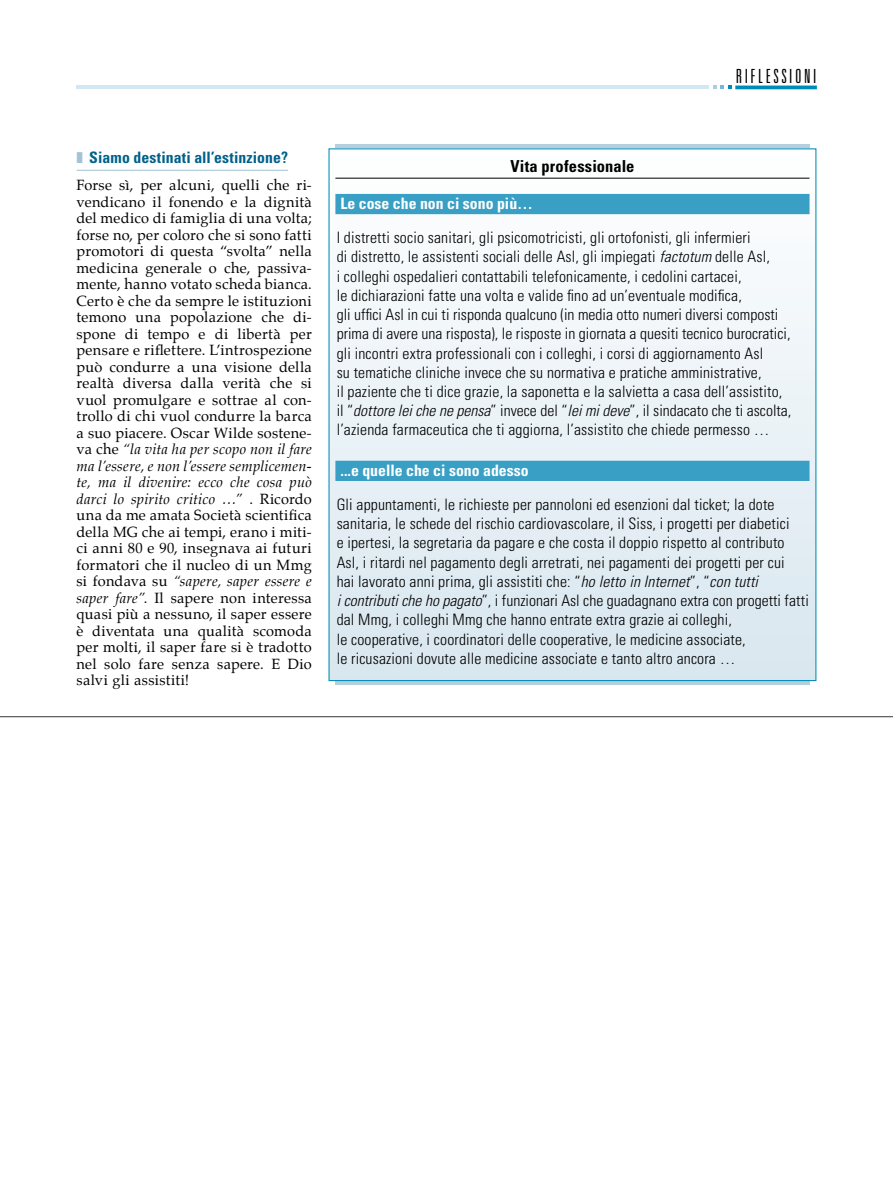
<style>
.page{position:relative;width:893px;height:1191px;background:#fff}
.page>*{position:absolute;margin:0;border:0;box-sizing:border-box;transform-origin:0 0}
.t1{font:300 ultra-condensed 19.5px "Univers";letter-spacing:.13em;color:#000}
.t2{font:700 condensed 16.5px "Univers";letter-spacing:.01em;color:#000}
.t3{font:300 condensed 15.75px/19.2px "Univers";letter-spacing:.01em;color:#000}
.t4{font:700 condensed 15.75px "Univers";color:#fff}
.t5{font:700 condensed 15.75px "Univers";letter-spacing:.005em;color:#00618a}
.t6{font:14.55px/16.5px "Palatino";letter-spacing:.02em;color:#000;text-align:justify}
.s1{color:#a1c3d5}
.s2{font-style:italic}
</style>
<div class="page">
<hr style="left:735px;top:86px;width:82px;height:3px;background:#008ab5">
<svg style="left:713px;top:86px;width:19px;height:3px"></svg>
<hr style="left:77px;top:86px;width:632px;height:3px;background:#d3e7f2">
<hr style="left:77px;top:170px;width:211px;height:1px;background:#a1c3d5">
<div style="left:329px;top:149px;width:487px;height:531px;background:linear-gradient(to bottom,#fafcfd,#d9e7f0)"></div>
<hr style="left:335px;top:178px;width:474px;height:1px;background:#000">
<div style="left:335px;top:194px;width:474px;height:20px;background:#399fc5"></div>
<div style="left:335px;top:461px;width:474px;height:20px;background:#399fc5"></div>
<hr style="left:0;top:716px;width:893px;height:1px;background:#373737">
<p class="t1" style="left:736px;top:66px;width:82px">RIFLESSIONI</p>
<p class="t5" style="left:77px;top:148px;width:213px"><span class="s1">❚</span> Siamo destinati all’estinzione?</p>
<p class="t6" style="left:77px;top:178px;width:237px">Forse sì, per alcuni, quelli che ri&shy;vendicano il fonendo e la dignità del medico di famiglia di una volta; forse no, per coloro che si sono fatti promotori di questa “svolta” nella medicina generale o che, passiva&shy;mente, hanno votato scheda bianca.<br>Certo è che da sempre le istituzioni temono una popolazione che di&shy;spone di tempo e di libertà per pensare e riflettere. L’introspezione può condurre a una visione della realtà diversa dalla verità che si vuol promulgare e sottrae al con&shy;trollo di chi vuol condurre la barca a suo piacere. Oscar Wilde sostene&shy;va che <span class="s2">“la vita ha per scopo non il fare ma l’essere, e non l’essere semplicemen&shy;te, ma il divenire: ecco che cosa può darci lo spirito critico …”</span> . Ricordo una da me amata Società scientifica della MG che ai tempi, erano i miti&shy;ci anni 80 e 90, insegnava ai futuri formatori che il nucleo di un Mmg si fondava su <span class="s2">“sapere, saper essere e saper fare”</span>. Il sapere non interessa quasi più a nessuno, il saper essere è diventata una qualità scomoda per molti, il saper fare si è tradotto nel solo fare senza sapere. E Dio salvi gli assistiti!</p>
<p class="t2" style="left:510px;top:156px;width:126px">Vita professionale</p>
<p class="t4" style="left:340px;top:194px;width:194px">Le cose che non ci sono più…</p>
<p class="t3" style="left:337px;top:228px;width:456px">I distretti socio sanitari, gli psicomotricisti, gli ortofonisti, gli infermieri<br>di distretto, le assistenti sociali delle Asl, gli impiegati <span class="s2">factotum</span> delle Asl,<br>i colleghi ospedalieri contattabili telefonicamente, i cedolini cartacei,<br>le dichiarazioni fatte una volta e valide fino ad un’eventuale modifica,<br>gli uffici Asl in cui ti risponda qualcuno (in media otto numeri diversi composti prima di avere una risposta), le risposte in giornata a quesiti tecnico burocratici, gli incontri extra professionali con i colleghi, i corsi di aggiornamento Asl<br>su tematiche cliniche invece che su normativa e pratiche amministrative,<br>il paziente che ti dice grazie, la saponetta e la salvietta a casa dell’assistito, il “<span class="s2">dottore lei che ne pensa</span>” invece del “<span class="s2">lei mi deve</span>”, il sindacato che ti ascolta, l’azienda farmaceutica che ti aggiorna, l’assistito che chiede permesso …</p>
<p class="t4" style="left:340px;top:460px;width:190px">...e quelle che ci sono adesso</p>
<p class="t3" style="left:337px;top:495px;width:474px">Gli appuntamenti, le richieste per pannoloni ed esenzioni dal ticket; la dote sanitaria, le schede del rischio cardiovascolare, il Siss, i progetti per diabetici<br>e ipertesi, la segretaria da pagare e che costa il doppio rispetto al contributo Asl, i ritardi nel pagamento degli arretrati, nei pagamenti dei progetti per cui<br>hai lavorato anni prima, gli assistiti che: “<span class="s2">ho letto in Internet</span>”, “<span class="s2">con tutti<br>i contributi che ho pagato</span>”, i funzionari Asl che guadagnano extra con progetti fatti dal Mmg, i colleghi Mmg che hanno entrate extra grazie ai colleghi,<br>le cooperative, i coordinatori delle cooperative, le medicine associate,<br>le ricusazioni dovute alle medicine associate e tanto altro ancora …</p>
</div>
